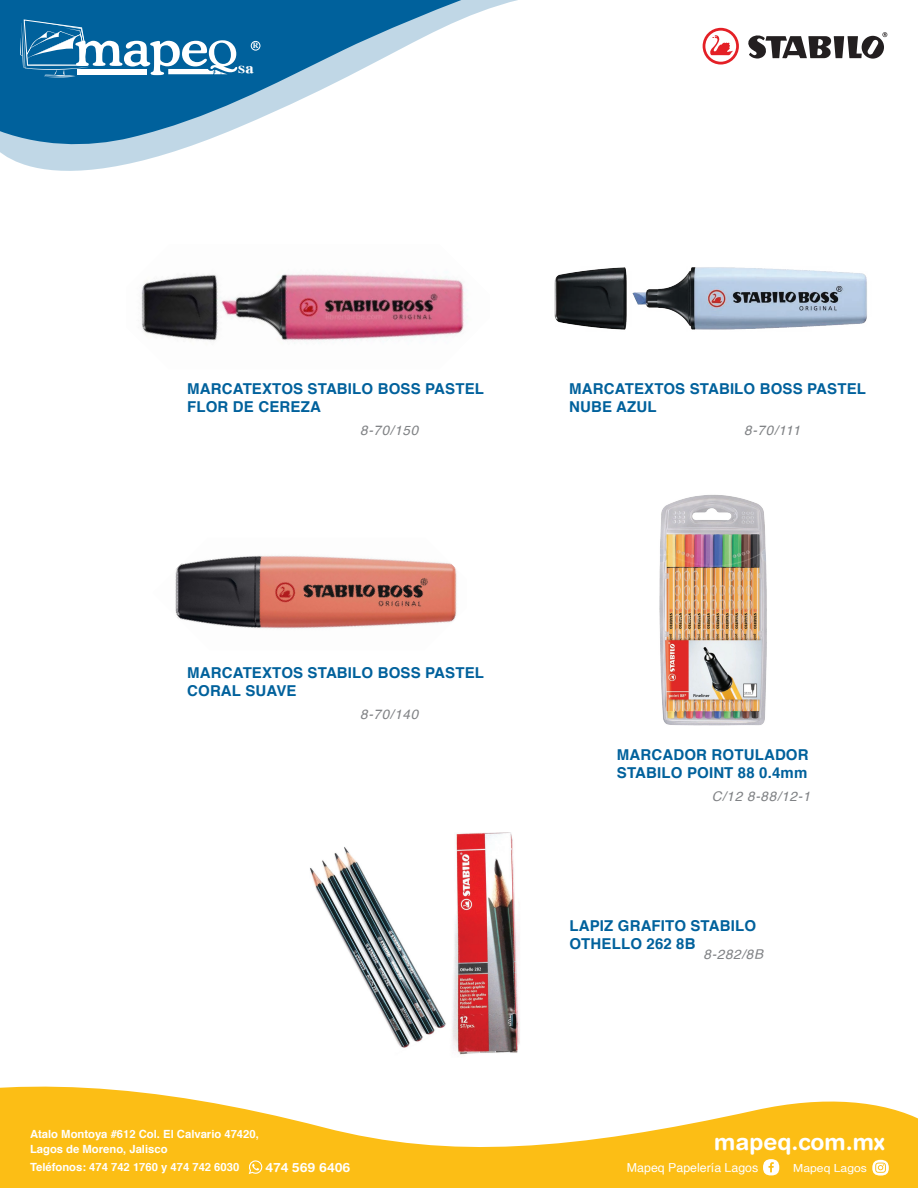
<style>
.page{position:relative;width:918px;height:1188px;background:#fff}
.page>*{position:absolute;margin:0;border:0;box-sizing:border-box;transform-origin:0 0}
.t1{font:700 22.8px "Helvetica Rounded";color:#fff}
.t2{font:700 15px/18px "Helvetica";letter-spacing:.01em;color:#00619c}
.t3{font:13.95px "DF Mincho UB WIN RKSJ H";color:#fff;scale:1.24 1}
.t4{font:italic 13.5px "Helvetica";letter-spacing:.05em;color:#808285}
.t5{font:700 12.9px "Helvetica Rounded";letter-spacing:-.005em;color:#fff}
.t6{font:12.45px "Helvetica";color:#fff}
.t7{font:700 11.25px/15.5px "Helvetica";color:#fff}
.t8{font:11.1px "Helvetica";color:#fff;scale:1.09 1}
.t9{font:700 7.8px "Times New Roman";color:#fff}
</style>
<div class="page">
<svg style="left:0;top:1086px;width:918px;height:102px;fill:#fcbe15"></svg>
<svg style="left:872px;top:1160px;width:17px;height:16px"></svg>
<svg style="left:763px;top:1159px;width:16px;height:16px"></svg>
<svg style="left:248px;top:1160px;width:15px;height:14px"></svg>
<svg style="left:0;top:0;width:518px;height:171px"></svg>
<svg style="left:0;top:0;width:507px;height:148px"></svg>
<svg style="left:20px;top:19px;width:217px;height:58px"></svg>
<div style="left:251px;top:41px;width:9px;height:9px;border:1px solid #fff;border-radius:50%"></div>
<svg style="left:703px;top:28px;width:36px;height:37px"></svg>
<svg style="left:748px;top:32px;width:139px;height:27px"></svg>
<img style="left:659px;top:495px;width:108px;height:231px">
<img style="left:310px;top:832px;width:210px;height:223px">
<img style="left:175px;top:555px;width:282px;height:74px">
<img style="left:554px;top:267px;width:313px;height:63px">
<img style="left:141px;top:274px;width:327px;height:70px">
<p class="t9" style="left:253px;top:40px;width:7px">R</p>
<p class="t3" style="left:237px;top:61px;width:15px">sa</p>
<p class="t2" style="left:187px;top:380px;width:298px">MARCATEXTOS STABILO BOSS PASTEL<br>FLOR DE CEREZA</p>
<p class="t4" style="left:360px;top:419px;width:60px">8-70/150</p>
<p class="t2" style="left:569px;top:380px;width:298px">MARCATEXTOS STABILO BOSS PASTEL<br>NUBE AZUL</p>
<p class="t4" style="left:744px;top:419px;width:58px">8-70/111</p>
<p class="t2" style="left:187px;top:664px;width:298px">MARCATEXTOS STABILO BOSS PASTEL<br>CORAL SUAVE</p>
<p class="t4" style="left:360px;top:703px;width:60px">8-70/140</p>
<p class="t2" style="left:617px;top:746px;width:193px">MARCADOR ROTULADOR<br>STABILO POINT 88 0.4mm</p>
<p class="t4" style="left:712px;top:785px;width:100px">C/12 8-88/12-1</p>
<p class="t2" style="left:569px;top:916px;width:188px">LAPIZ GRAFITO STABILO<br>OTHELLO 262 8B</p>
<p class="t4" style="left:704px;top:944px;width:61px">8-282/8B</p>
<p class="t7" style="left:30px;top:1126px;width:230px">Atalo Montoya #612 Col. El Calvario 47420,<br>Lagos de Moreno, Jalisco</p>
<p class="t7" style="left:30px;top:1159px;width:211px">Teléfonos: 474 742 1760 y 474 742 6030</p>
<h1 class="t1" style="left:714px;top:1128px;width:172px">mapeq.com.mx</h1>
<p class="t5" style="left:266px;top:1159px;width:86px">474 569 6406</p>
<p class="t6" style="left:627px;top:1158px;width:133px">Mapeq Papelería Lagos</p>
<p class="t8" style="left:793px;top:1159px;width:69px">Mapeq Lagos</p>
</div>
